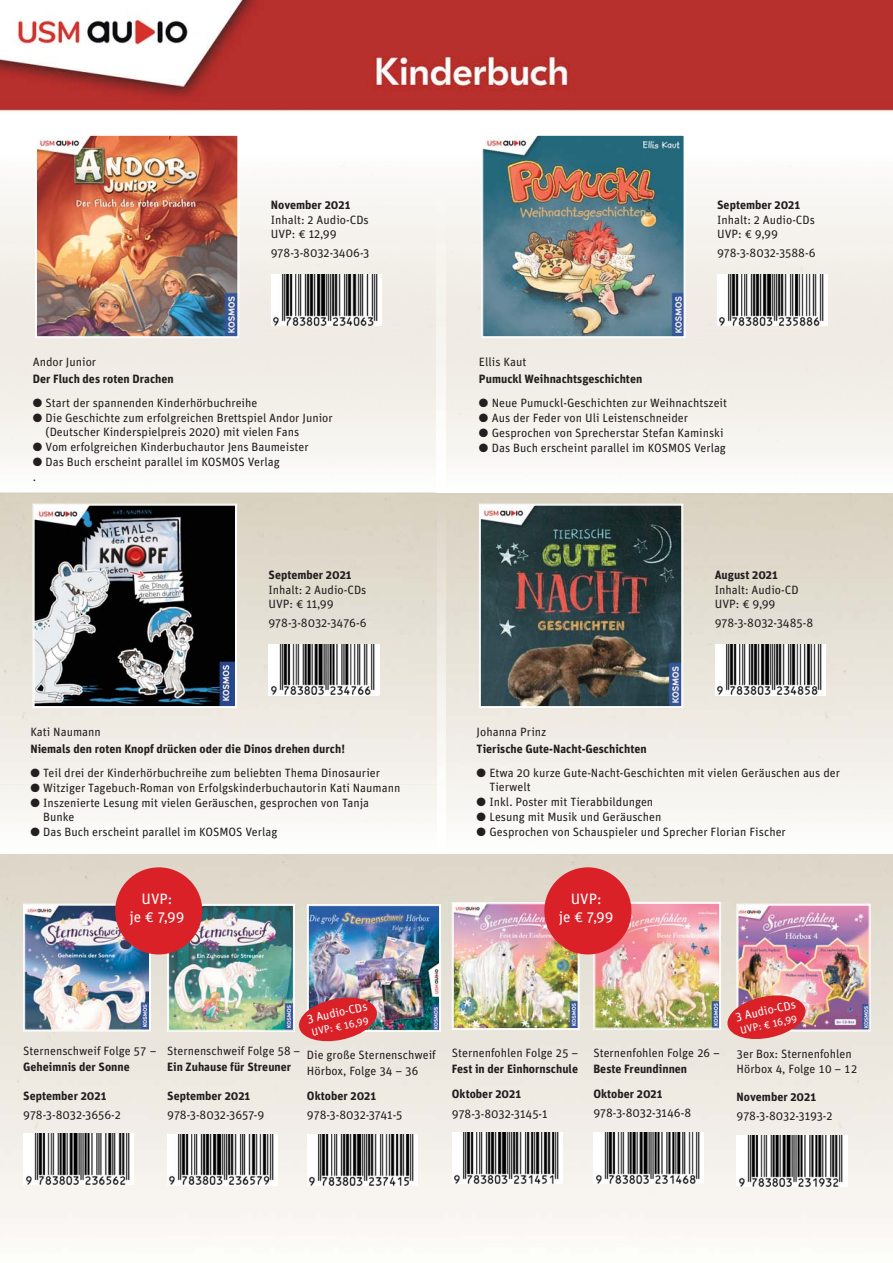
<style>
.page{position:relative;width:893px;height:1263px;background:#fff}
.page>*{position:absolute;margin:0;border:0;box-sizing:border-box;transform-origin:0 0}
.t1{font:15px/18px "Unit";color:#fff;text-align:center}
.t2{font:12px/14.4px "Unit";color:#231f20}
.t3{font:700 12px "Unit";color:#231f20}
.t4{font:12px/14.4px "Unit Regular TF";color:#231f20}
.t5{font:12px "Unit";color:#fff}
.t6{font:10.5px "Unit";color:#fff}
</style>
<div class="page">
<img style="left:0;top:0;width:893px;height:112px">
<img style="left:0;top:165px;width:893px;height:1073px">
<img style="left:27px;top:907px;width:121px;height:121px">
<div style="left:23px;top:904px;width:128px;height:127px;border:1px solid #fff"></div>
<div style="left:25px;top:905px;width:125px;height:125px;border:1px solid #fff"></div>
<img style="left:24px;top:1134px;width:110px;height:51px">
<img style="left:170px;top:907px;width:122px;height:121px">
<div style="left:167px;top:904px;width:128px;height:127px;border:1px solid #fff"></div>
<div style="left:168px;top:905px;width:126px;height:125px;border:1px solid #fff"></div>
<img style="left:168px;top:1134px;width:110px;height:51px">
<img style="left:310px;top:907px;width:128px;height:121px">
<div style="left:307px;top:904px;width:134px;height:128px;border:1px solid #fff"></div>
<div style="left:308px;top:905px;width:132px;height:125px;border:1px solid #fff"></div>
<img style="left:308px;top:1134px;width:110px;height:51px">
<img style="left:455px;top:906px;width:121px;height:121px">
<div style="left:452px;top:902px;width:127px;height:128px;border:1px solid #fff"></div>
<div style="left:453px;top:904px;width:125px;height:125px;border:1px solid #fff"></div>
<img style="left:453px;top:1132px;width:109px;height:51px">
<img style="left:597px;top:905px;width:121px;height:121px">
<div style="left:593px;top:902px;width:128px;height:127px;border:1px solid #fff"></div>
<div style="left:595px;top:903px;width:125px;height:125px;border:1px solid #fff"></div>
<img style="left:594px;top:1132px;width:110px;height:51px">
<img style="left:740px;top:907px;width:127px;height:121px">
<div style="left:737px;top:904px;width:133px;height:127px;border:1px solid #fff"></div>
<div style="left:738px;top:905px;width:131px;height:125px;border:1px solid #fff"></div>
<img style="left:737px;top:1135px;width:110px;height:51px">
<svg style="left:297px;top:995px;width:82px;height:49px;background:#d15b60"></svg>
<svg style="left:725px;top:992px;width:83px;height:50px;background:#da6365"></svg>
<img style="left:438px;top:784px;width:7px;height:70px">
<img style="left:445px;top:492px;width:448px;height:1px">
<div style="left:544px;top:867px;width:87px;height:87px;background:#da2128;border-radius:50%"></div>
<div style="left:115px;top:867px;width:87px;height:87px;background:#da2128;border-radius:50%"></div>
<img style="left:36px;top:507px;width:198px;height:198px">
<div style="left:34px;top:505px;width:202px;height:202px;border:1px solid #fff"></div>
<img style="left:269px;top:644px;width:110px;height:51px">
<img style="left:38px;top:137px;width:198px;height:198px">
<div style="left:36px;top:135px;width:202px;height:202px;border:1px solid #fff"></div>
<img style="left:272px;top:274px;width:109px;height:51px">
<img style="left:485px;top:137px;width:197px;height:198px">
<div style="left:481px;top:134px;width:204px;height:204px;border:1px solid #fff"></div>
<div style="left:483px;top:135px;width:201px;height:202px;border:1px solid #fff"></div>
<img style="left:718px;top:274px;width:110px;height:51px">
<img style="left:482px;top:507px;width:198px;height:198px">
<div style="left:480px;top:505px;width:202px;height:202px;border:1px solid #fff"></div>
<img style="left:715px;top:644px;width:110px;height:51px">
<p class="t3" style="left:271px;top:200px;width:81px">November 2021</p>
<p class="t2" style="left:271px;top:213px;width:99px">Inhalt: 2 Audio-CDs<br>UVP: € 12,99</p>
<p class="t2" style="left:271px;top:247px;width:100px">978-3-8032-3406-3</p>
<p class="t2" style="left:33px;top:356px;width:65px">Andor Junior</p>
<p class="t3" style="left:33px;top:374px;width:142px">Der Fluch des roten Drachen</p>
<p class="t2" style="left:33px;top:396px;width:226px">● Start der spannenden Kinderhörbuchreihe</p>
<p class="t2" style="left:45px;top:411px;width:289px;text-indent:-13px">● Die Geschichte zum erfolgreichen Brettspiel Andor Junior (Deutscher Kinderspielpreis 2020) mit vielen Fans</p>
<p class="t2" style="left:33px;top:441px;width:278px">● Vom erfolgreichen Kinderbuchautor Jens Baumeister</p>
<p class="t2" style="left:33px;top:456px;width:249px">● Das Buch erscheint parallel im KOSMOS Verlag .</p>
<p class="t3" style="left:269px;top:570px;width:85px">September 2021</p>
<p class="t2" style="left:269px;top:583px;width:99px">Inhalt: 2 Audio-CDs<br>UVP: € 11,99</p>
<p class="t2" style="left:269px;top:617px;width:100px">978-3-8032-3476-6</p>
<p class="t3" style="left:717px;top:200px;width:85px">September 2021</p>
<p class="t2" style="left:717px;top:213px;width:99px">Inhalt: 2 Audio-CDs<br>UVP: € 9,99</p>
<p class="t2" style="left:717px;top:247px;width:100px">978-3-8032-3588-6</p>
<p class="t2" style="left:479px;top:356px;width:49px">Ellis Kaut</p>
<p class="t3" style="left:479px;top:374px;width:165px">Pumuckl Weihnachtsgeschichten</p>
<p class="t2" style="left:479px;top:396px;width:250px">● Neue Pumuckl-Geschichten zur Weihnachtszeit</p>
<p class="t2" style="left:479px;top:411px;width:211px">● Aus der Feder von Uli Leistenschneider</p>
<p class="t2" style="left:479px;top:426px;width:246px">● Gesprochen von Sprecherstar Stefan Kaminski</p>
<p class="t2" style="left:479px;top:441px;width:249px">● Das Buch erscheint parallel im KOSMOS Verlag</p>
<p class="t3" style="left:715px;top:570px;width:65px">August 2021</p>
<p class="t2" style="left:715px;top:583px;width:85px">Inhalt: Audio-CD<br>UVP: € 9,99</p>
<p class="t2" style="left:715px;top:617px;width:100px">978-3-8032-3485-8</p>
<p class="t2" style="left:30px;top:726px;width:72px">Kati Naumann</p>
<p class="t3" style="left:30px;top:744px;width:316px">Niemals den roten Knopf drücken oder die Dinos drehen durch!</p>
<p class="t2" style="left:30px;top:766px;width:351px">● Teil drei der Kinderhörbuchreihe zum beliebten Thema Dinosaurier</p>
<p class="t2" style="left:30px;top:781px;width:371px">● Witziger Tagebuch-Roman von Erfolgskinderbuchautorin Kati Naumann</p>
<p class="t2" style="left:43px;top:796px;width:327px;text-indent:-13px">● Inszenierte Lesung mit vielen Geräuschen, gesprochen von Tanja<br>Bunke</p>
<p class="t2" style="left:30px;top:826px;width:249px">● Das Buch erscheint parallel im KOSMOS Verlag</p>
<p class="t1" style="left:130px;top:891px;width:56px">UVP:<br>je € 7,99</p>
<p class="t2" style="left:477px;top:726px;width:71px">Johanna Prinz</p>
<p class="t3" style="left:477px;top:744px;width:172px">Tierische Gute-Nacht-Geschichten</p>
<p class="t2" style="left:489px;top:766px;width:352px;text-indent:-13px">● Etwa 20 kurze Gute-Nacht-Geschichten mit vielen Geräuschen aus der<br>Tierwelt</p>
<p class="t2" style="left:477px;top:796px;width:178px">● Inkl. Poster mit Tierabbildungen</p>
<p class="t2" style="left:477px;top:811px;width:186px">● Lesung mit Musik und Geräuschen</p>
<p class="t2" style="left:477px;top:826px;width:311px">● Gesprochen von Schauspieler und Sprecher Florian Fischer</p>
<p class="t1" style="left:559px;top:891px;width:56px">UVP:<br>je € 7,99</p>
<p class="t4" style="left:23px;top:1044px;width:135px">Sternenschweif Folge 57 –</p>
<p class="t3" style="left:23px;top:1062px;width:108px">Geheimnis der Sonne</p>
<p class="t3" style="left:23px;top:1091px;width:85px">September 2021</p>
<p class="t2" style="left:23px;top:1108px;width:99px">978-3-8032-3656-2</p>
<p class="t5" style="left:306px;top:1014px;width:63px;rotate:-12deg">3 Audio-CDs</p>
<p class="t6" style="left:311px;top:1028px;width:60px;rotate:-12deg">UVP: € 16,99</p>
<p class="t4" style="left:167px;top:1045px;width:135px">Sternenschweif Folge 58 –</p>
<p class="t3" style="left:167px;top:1062px;width:126px">Ein Zuhause für Streuner</p>
<p class="t4" style="left:307px;top:1047px;width:130px;line-height:16.5px">Die große Sternenschweif<br>Hörbox, Folge 34 – 36</p>
<p class="t3" style="left:167px;top:1091px;width:85px">September 2021</p>
<p class="t2" style="left:167px;top:1109px;width:99px">978-3-8032-3657-9</p>
<p class="t3" style="left:307px;top:1091px;width:71px">Oktober 2021</p>
<p class="t2" style="left:307px;top:1109px;width:97px">978-3-8032-3741-5</p>
<p class="t4" style="left:452px;top:1047px;width:128px">Sternenfohlen Folge 25 –</p>
<p class="t3" style="left:452px;top:1065px;width:128px">Fest in der Einhornschule</p>
<p class="t3" style="left:452px;top:1090px;width:71px">Oktober 2021</p>
<p class="t2" style="left:452px;top:1107px;width:97px">978-3-8032-3145-1</p>
<p class="t4" style="left:593px;top:1046px;width:128px">Sternenfohlen Folge 26 –</p>
<p class="t3" style="left:593px;top:1064px;width:95px">Beste Freundinnen</p>
<p class="t3" style="left:593px;top:1089px;width:71px">Oktober 2021</p>
<p class="t2" style="left:593px;top:1107px;width:99px">978-3-8032-3146-8</p>
<p class="t5" style="left:735px;top:1012px;width:63px;rotate:-12deg">3 Audio-CDs</p>
<p class="t6" style="left:739px;top:1026px;width:60px;rotate:-12deg">UVP: € 16,99</p>
<p class="t4" style="left:737px;top:1048px;width:122px">3er Box: Sternenfohlen<br>Hörbox 4, Folge 10 – 12</p>
<p class="t3" style="left:737px;top:1092px;width:81px">November 2021</p>
<p class="t2" style="left:737px;top:1110px;width:97px">978-3-8032-3193-2</p>
</div>
